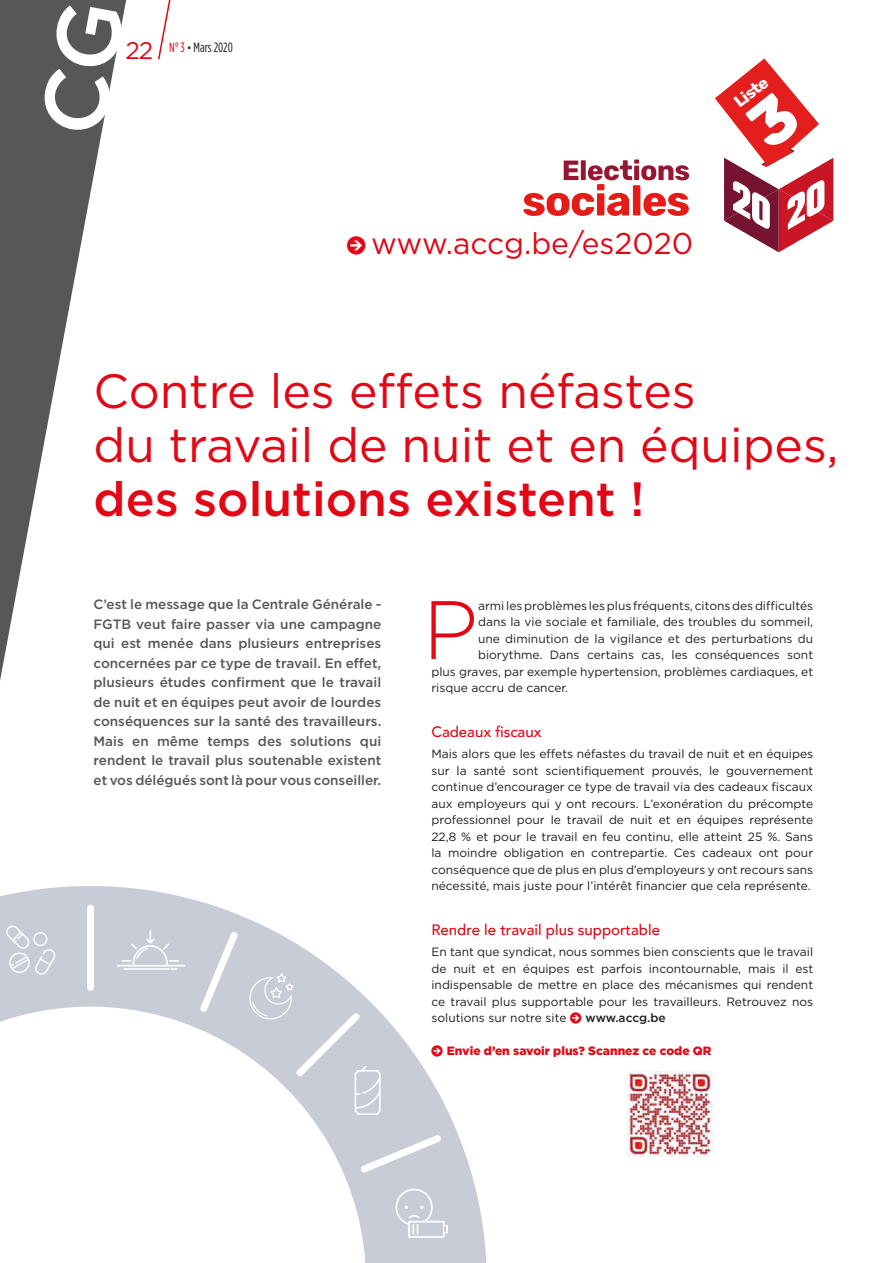
<style>
.page{position:relative;width:893px;height:1263px;background:#fff}
.page>*{position:absolute;margin:0;border:0;box-sizing:border-box;transform-origin:0 0}
.t1{font:300 82.65px "Gotham";color:#e30614}
.t2{font:48px/54px "Gotham";color:#e30614}
.t3{font:500 48px "Gotham";color:#e30614}
.t4{font:30px "Gotham";color:#e30614}
.t5{font:700 16.65px "Rubik";color:#fff}
.t6{font:500 15px "Avenir";color:#e30614}
.t7{font:500 13.5px/19.5px "Gotham";color:#575756;text-align:justify}
.t8{font:13.5px "Gotham Condensed";color:#1d1d1b}
.t9{font:12px/16.5px "Gotham";color:#1d1d1b;text-align:justify}
.t10{font:900 12px "Gotham";color:#e30614}
.s1{font-family:"Gotham";font-size:24px;color:#e30614}
.s2{color:#e30614}
.s3{font-size:12.15px}
.s4{font-family:"Arrowstfb";font-size:19.5px}
.s5{font-family:"Arrowstfb";color:#e30614}
.s6{font-weight:500}
.s7{font-family:"Arrowstfb";font-weight:400}
</style>
<div class="page">
<svg style="left:523px;top:160px;width:166px;height:56px"></svg>
<svg style="left:715px;top:58px;width:118px;height:194px"></svg>
<img style="left:628px;top:1071px;width:85px;height:86px">
<svg style="left:0;top:886px;width:487px;height:377px"></svg>
<svg style="left:356px;top:1071px;width:23px;height:42px"></svg>
<svg style="left:0;top:0;width:127px;height:681px"></svg>
<svg style="left:158px;top:0;width:13px;height:60px"></svg>
<svg style="left:39px;top:2px;width:87px;height:133px;background:#6f6f6e"></svg>
<p class="t8" style="left:125px;top:40px;width:109px"><span class="s1">22</span> <span class="s2">N° 3</span> <span class="s3">•</span> Mars 2020</p>
<h3 class="t5" style="left:730px;top:96px;width:40px;rotate:-38deg">Liste</h3>
<h3 class="t4" style="left:347px;top:224px;width:347px"><span class="s4">J</span> www.accg.be/es2020</h3>
<h2 class="t2" style="left:94px;top:363px;width:747px">Contre les effets néfastes<br>du travail de nuit et en équipes,</h2>
<h2 class="t3" style="left:94px;top:468px;width:552px">des solutions existent !</h2>
<p class="t7" style="left:94px;top:595px;width:289px">C’est le message que la Centrale Générale - FGTB veut faire passer via une campagne qui est menée dans plusieurs entreprises concernées par ce type de travail. En effet, plusieurs études confirment que le travail de nuit et en équipes peut avoir de lourdes conséquences sur la santé des travailleurs.<br>Mais en même temps des solutions qui rendent le travail plus soutenable existent et vos délégués sont là pour vous conseiller.</p>
<h1 class="t1" style="left:423px;top:577px;width:57px">P</h1>
<p class="t9" style="left:478px;top:597px;width:337px">armi les problèmes les plus fréquents, citons des difficultés</p>
<p class="t9" style="left:478px;top:613px;width:337px">dans la vie sociale et familiale, des troubles du sommeil,</p>
<p class="t9" style="left:478px;top:630px;width:337px">une diminution de la vigilance et des perturbations du</p>
<p class="t9" style="left:478px;top:646px;width:337px">biorythme. Dans certains cas, les conséquences sont</p>
<p class="t9" style="left:431px;top:663px;width:383px">plus graves, par exemple hypertension, problèmes cardiaques, et</p>
<p class="t9" style="left:431px;top:679px;width:138px">risque accru de cancer.</p>
<p class="t6" style="left:431px;top:718px;width:112px">Cadeaux fiscaux</p>
<p class="t9" style="left:431px;top:745px;width:383px">Mais alors que les effets néfastes du travail de nuit et en équipes sur la santé sont scientifiquement prouvés, le gouvernement continue d’encourager ce type de travail via des cadeaux fiscaux aux employeurs qui y ont recours. L’exonération du précompte professionnel pour le travail de nuit et en équipes représente 22,8 % et pour le travail en feu continu, elle atteint 25 %. Sans la moindre obligation en contrepartie. Ces cadeaux ont pour conséquence que de plus en plus d’employeurs y ont recours sans nécessité, mais juste pour l’intérêt financier que cela représente.</p>
<p class="t6" style="left:431px;top:916px;width:230px">Rendre le travail plus supportable</p>
<p class="t9" style="left:431px;top:943px;width:383px">En tant que syndicat, nous sommes bien conscients que le travail de nuit et en équipes est parfois incontournable, mais il est indispensable de mettre en place des mécanismes qui rendent ce travail plus supportable pour les travailleurs. Retrouvez nos solutions sur notre site <span class="s5">J</span> <span class="s6">www.accg.be</span></p>
<p class="t10" style="left:431px;top:1042px;width:282px"><span class="s7">J</span> Envie d’en savoir plus? Scannez ce code QR</p>
</div>
